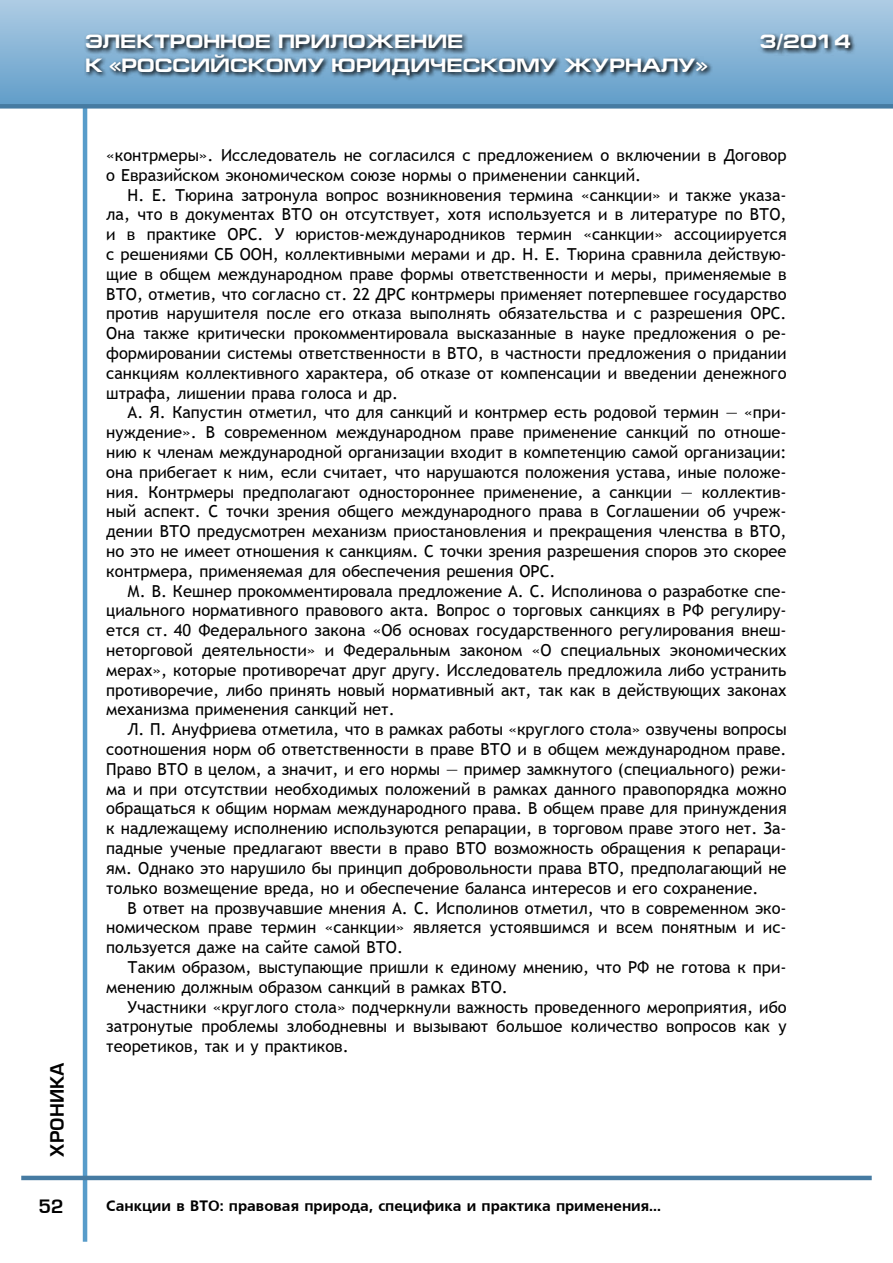
<style>
.page{position:relative;width:893px;height:1263px;background:#fff}
.page>*{position:absolute;margin:0;border:0;box-sizing:border-box;transform-origin:0 0}
.t1{font:700 19.5px "Europe Ext";color:#fff}
.t2{font:18px "Europe Demi Normal";color:#000}
.t3{font:16.5px/19.8px "Trebuchet MS";color:#000;text-align:justify}
.t4{font:15px "Free Set Bold Cyrillic";color:#000}
</style>
<div class="page">
<hr style="left:83px;top:89px;width:4px;height:1153px;background:#589cca">
<hr style="left:21px;top:1176px;width:851px;height:4px;background:#467ba2">
<div style="left:0;top:0;width:893px;height:106px;background:linear-gradient(to bottom,#aecce4,#619dc9)"></div>
<div style="left:0;top:104px;width:893px;height:5px;background:#467ba2"></div>
<svg style="left:84px;top:31px;width:773px;height:50px;background:#6b91ad"></svg>
<p class="t1" style="left:85px;top:31px;width:380px">ЭЛЕКТРОННОЕ ПРИЛОЖЕНИЕ</p>
<p class="t1" style="left:759px;top:31px;width:92px">3/2014</p>
<p class="t1" style="left:85px;top:54px;width:624px">К «РОССИЙСКОМУ ЮРИДИЧЕСКОМУ ЖУРНАЛУ»</p>
<p class="t2" style="left:47px;top:1157px;width:96px;rotate:-90deg">хроника</p>
<p class="t2" style="left:38px;top:1196px;width:27px">52</p>
<p class="t3" style="left:106px;top:145px;width:682px">«контрмеры». Исследователь не согласился с предложением о включении в Договор о Евразийском экономическом союзе нормы о применении санкций.</p>
<p class="t3" style="left:106px;top:185px;width:682px;text-indent:21px">Н. Е. Тюрина затронула вопрос возникновения термина «санкции» и также указа&shy;ла, что в документах ВТО он отсутствует, хотя используется и в литературе по ВТО, и в практике ОРС. У юристов-международников термин «санкции» ассоциируется с решениями СБ ООН, коллективными мерами и др. Н. Е. Тюрина сравнила действую&shy;щие в общем международном праве формы ответственности и меры, применяемые в ВТО, отметив, что согласно ст. 22 ДРС контрмеры применяет потерпевшее государство против нарушителя после его отказа выполнять обязательства и с разрешения ОРС.<br>Она также критически прокомментировала высказанные в науке предложения о ре&shy;формировании системы ответственности в ВТО, в частности предложения о придании санкциям коллективного характера, об отказе от компенсации и введении денежного штрафа, лишении права голоса и др.</p>
<p class="t3" style="left:106px;top:403px;width:682px;text-indent:21px">А. Я. Капустин отметил, что для санкций и контрмер есть родовой термин ― «при&shy;нуждение». В современном международном праве применение санкций по отноше&shy;нию к членам международной организации входит в компетенцию самой организации: она прибегает к ним, если считает, что нарушаются положения устава, иные положе&shy;ния. Контрмеры предполагают одностороннее применение, а санкции ― коллектив&shy;ный аспект. С точки зрения общего международного права в Соглашении об учреж&shy;дении ВТО предусмотрен механизм приостановления и прекращения членства в ВТО, но это не имеет отношения к санкциям. С точки зрения разрешения споров это скорее контрмера, применяемая для обеспечения решения ОРС.</p>
<p class="t3" style="left:106px;top:581px;width:682px;text-indent:21px">М. В. Кешнер прокомментировала предложение А. С. Исполинова о разработке спе&shy;циального нормативного правового акта. Вопрос о торговых санкциях в РФ регулиру&shy;ется ст. 40 Федерального закона «Об основах государственного регулирования внеш&shy;неторговой деятельности» и Федеральным законом «О специальных экономических мерах», которые противоречат друг другу. Исследователь предложила либо устранить противоречие, либо принять новый нормативный акт, так как в действующих законах механизма применения санкций нет.</p>
<p class="t3" style="left:106px;top:720px;width:682px;text-indent:21px">Л. П. Ануфриева отметила, что в рамках работы «круглого стола» озвучены вопросы соотношения норм об ответственности в праве ВТО и в общем международном праве.<br>Право ВТО в целом, а значит, и его нормы ― пример замкнутого (специального) режи&shy;ма и при отсутствии необходимых положений в рамках данного правопорядка можно обращаться к общим нормам международного права. В общем праве для принуждения к надлежащему исполнению используются репарации, в торговом праве этого нет. За&shy;падные ученые предлагают ввести в право ВТО возможность обращения к репараци&shy;ям. Однако это нарушило бы принцип добровольности права ВТО, предполагающий не только возмещение вреда, но и обеспечение баланса интересов и его сохранение.</p>
<p class="t3" style="left:106px;top:898px;width:682px;text-indent:21px">В ответ на прозвучавшие мнения А. С. Исполинов отметил, что в современном эко&shy;номическом праве термин «санкции» является устоявшимся и всем понятным и ис&shy;пользуется даже на сайте самой ВТО.</p>
<p class="t3" style="left:106px;top:957px;width:682px;text-indent:21px">Таким образом, выступающие пришли к единому мнению, что РФ не готова к при&shy;менению должным образом санкций в рамках ВТО.</p>
<p class="t3" style="left:106px;top:997px;width:682px;text-indent:21px">Участники «круглого стола» подчеркнули важность проведенного мероприятия, ибо затронутые проблемы злободневны и вызывают большое количество вопросов как у теоретиков, так и у практиков.</p>
<p class="t4" style="left:106px;top:1197px;width:556px">Санкции в ВТО: правовая природа, специфика и практика применения...</p>
</div>
